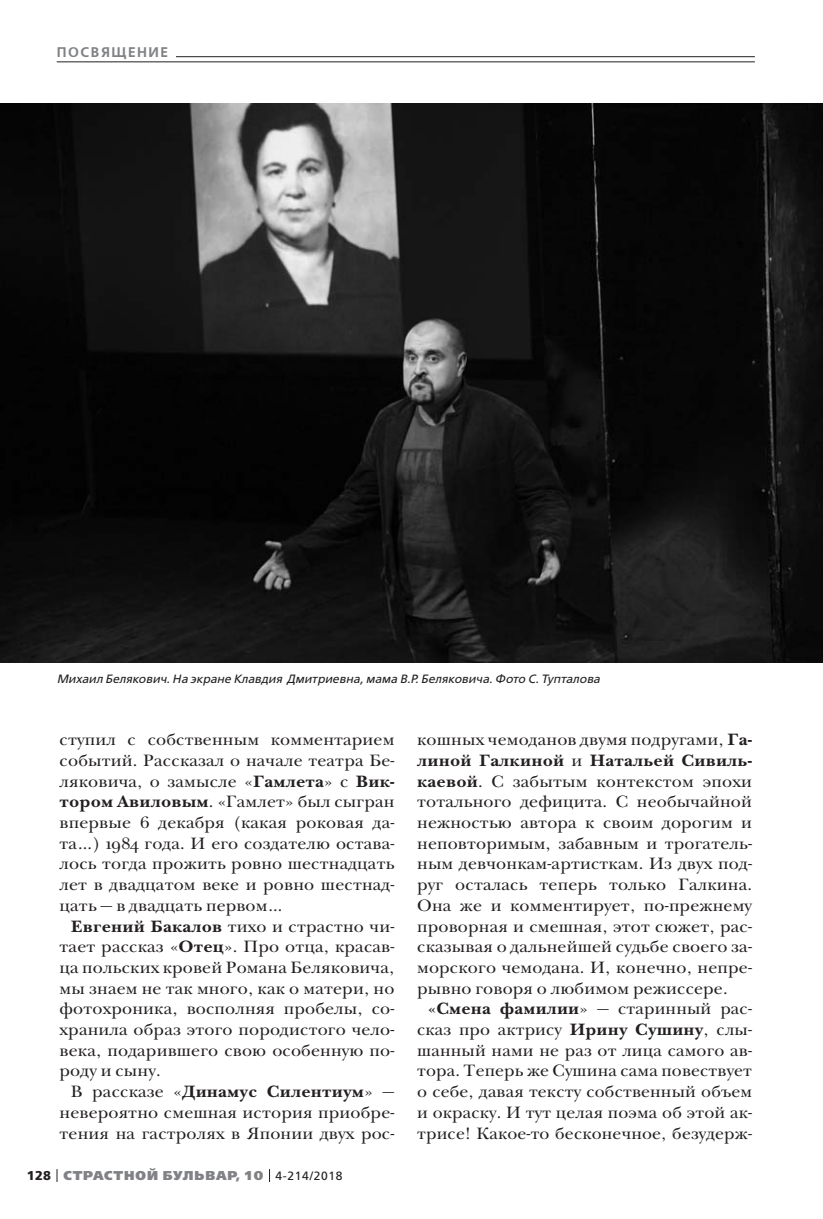
<style>
.page{position:relative;width:823px;height:1219px;background:#fff}
.page>*{position:absolute;margin:0;border:0;box-sizing:border-box;transform-origin:0 0}
.t1{font:17px/20.6px "New Baskerville ITC";letter-spacing:.01em;color:#231f20;text-align:justify;scale:1.04 1}
.t2{font:17px/20.8px "New Baskerville ITC";letter-spacing:.01em;color:#231f20;text-align:justify}
.t3{font:600 14px "Free Set";letter-spacing:.11em;color:#808285}
.t4{font:800 12.8px "Free Set";letter-spacing:.07em;color:#808285}
.t5{font:italic 12px "Free Set";color:#231f20}
.s1{font-weight:700}
.s2{font-weight:700;color:#231f20}
.s3{font-weight:400;font-size:12px;color:#231f20}
</style>
<div class="page">
<svg style="left:57px;top:1169px;width:1px;height:13px"></svg>
<svg style="left:269px;top:1169px;width:1px;height:13px"></svg>
<hr style="left:57px;top:56px;width:697px;height:1px;background:#231f20">
<div style="left:57px;top:41px;width:119px;height:21px;background:#fff"></div>
<hr style="left:57px;top:62px;width:697px;height:1px;background:#231f20">
<img style="left:0;top:103px;width:822px;height:559px">
<p class="t3" style="left:57px;top:45px;width:113px">ПОСВЯЩЕНИЕ</p>
<p class="t5" style="left:57px;top:673px;width:544px">Михаил Белякович. На экране Клавдия Дмитриевна, мама В.Р. Беляковича. Фото С. Тупталова</p>
<p class="t1" style="left:60px;top:731px;width:323px">ступил с собственным комментарием событий. Рассказал о начале театра Бе&shy;ляковича, о замысле «<span class="s1">Гамлета</span>» с <span class="s1">Вик&shy;тором Авиловым</span>. «Гамлет» был сыгран впервые 6 декабря (какая роковая да&shy;та…) 1984 года. И его создателю остава&shy;лось тогда прожить ровно шестнадцать лет в двадцатом веке и ровно шестнад&shy;цать — в двадцать первом…</p>
<p class="t1" style="left:60px;top:917px;width:323px;text-indent:11px"><span class="s1">Евгений Бакалов</span> тихо и страстно чи&shy;тает рассказ «<span class="s1">Отец</span>». Про отца, красав&shy;ца польских кровей Романа Беляковича, мы знаем не так много, как о матери, но фотохроника, восполняя пробелы, со&shy;хранила образ этого породистого чело&shy;века, подарившего свою особенную по&shy;роду и сыну.</p>
<p class="t1" style="left:60px;top:1083px;width:323px;text-indent:11px">В рассказе «<span class="s1">Динамус Силентиум</span>» — невероятно смешная история приобре&shy;тения на гастролях в Японии двух рос-</p>
<p class="t4" style="left:27px;top:1169px;width:317px"><span class="s2">128</span> СТРАСТНОЙ БУЛЬВАР, 10 <span class="s3">4-214/2018</span></p>
<p class="t1" style="left:417px;top:731px;width:323px">кошных чемоданов двумя подругами, <span class="s1">Га&shy;линой Галкиной</span> и <span class="s1">Натальей Сивиль&shy;каевой</span>. С забытым контекстом эпохи тотального дефицита. С необычайной нежностью автора к своим дорогим и неповторимым, забавным и трогатель&shy;ным девчонкам-артисткам. Из двух под&shy;руг осталась теперь только Галкина.<br>Она же и комментирует, по-прежнему проворная и смешная, этот сюжет, рас&shy;сказывая о дальнейшей судьбе своего за&shy;морского чемодана. И, конечно, непре&shy;рывно говоря о любимом режиссере.</p>
<p class="t2" style="left:417px;top:1000px;width:336px;text-indent:11px"><span class="s1">«Смена фамилии</span>» — старинный рас&shy;сказ про актрису <span class="s1">Ирину Сушину</span>, слы&shy;шанный нами не раз от лица самого ав&shy;тора. Теперь же Сушина сама повествует о себе, давая тексту собственный объем и окраску. И тут целая поэма об этой ак&shy;трисе! Какое-то бесконечное, безудерж-</p>
</div>
